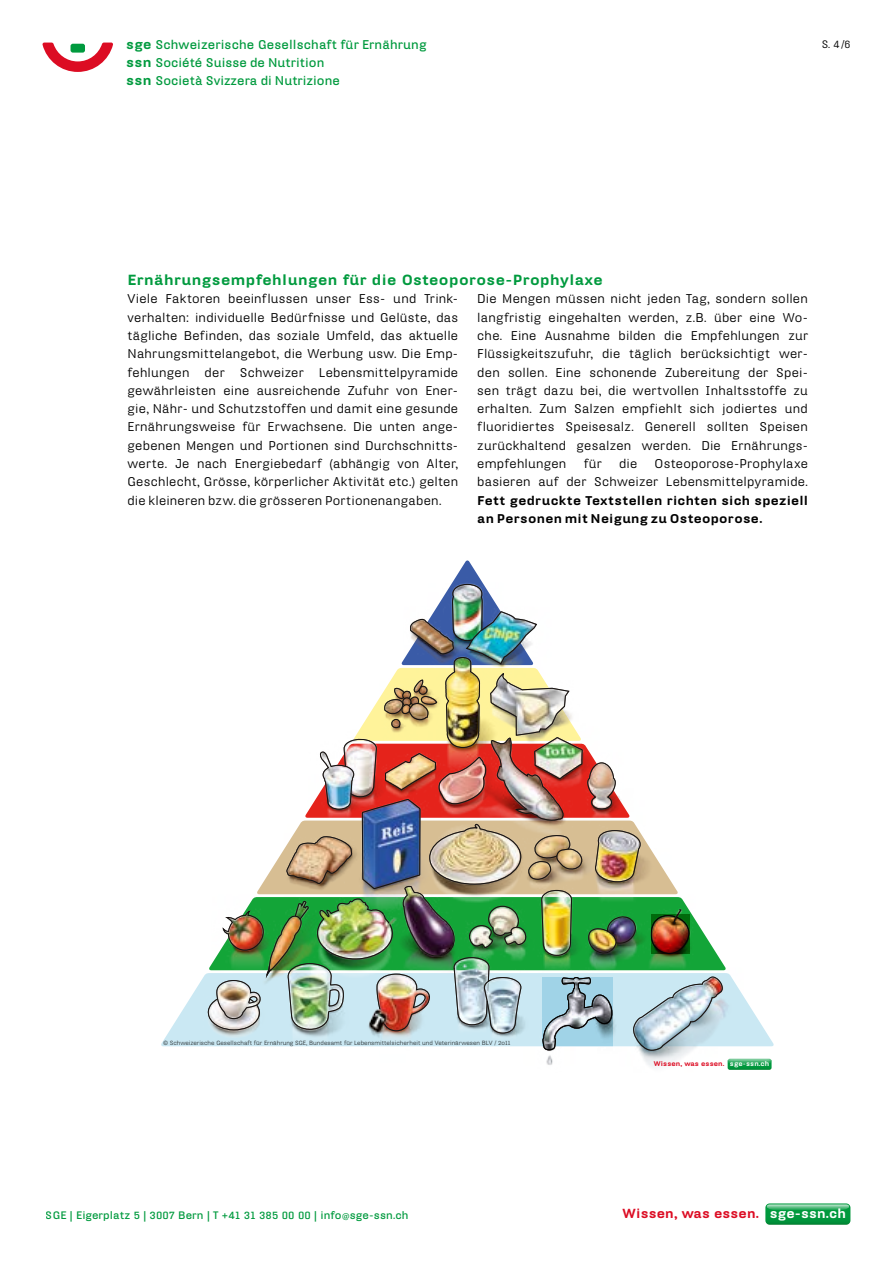
<style>
.page{position:relative;width:893px;height:1263px;background:#fff}
.page>*{position:absolute;margin:0;border:0;box-sizing:border-box;transform-origin:0 0}
.t1{font:900 14.25px "Hydra Text OT";letter-spacing:.03em;color:#009a3e}
.t2{font:900 12.75px "Hydra Text";letter-spacing:.01em;color:#dc0c23}
.t3{font:12.3px/18.3px "Hydra Text";letter-spacing:.02em;color:#000;text-align:justify}
.t4{font:700 12.3px/18px "Hydra Text";letter-spacing:.005em;color:#009a3e}
.t5{font:900 12.3px/18.3px "Hydra Text OT";letter-spacing:.02em;color:#000}
.t6{font:700 10.5px "Hydra Text OT";letter-spacing:.01em;color:#009a3e}
.t7{font:10.5px "Hydra Text";color:#000}
.t8{font:900 6.6px "Hydra Text";letter-spacing:.01em;color:#dc0c23}
.t9{font:5.85px "Hydra Text";color:#3c3c3b}
.s1{font-weight:900;font-size:13.05px}
.s2{font-family:"Hydra Text OT"}
.s3{font-family:"Arial"}
.s4{color:#fff}
.s5{font-family:"Hydra Text";font-weight:400}
</style>
<div class="page">
<svg style="left:43px;top:43px;width:70px;height:29px"></svg>
<svg style="left:765px;top:1203px;width:85px;height:22px;background:#24a456"></svg>
<img style="left:161px;top:560px;width:613px;height:510px">
<img style="left:728px;top:1059px;width:43px;height:3px">
<p class="t4" style="left:126px;top:35px;width:302px"><span class="s1">sge</span> Schweizerische Gesellschaft für Ernährung <span class="s1">ssn</span> Société Suisse de Nutrition<br><span class="s1">ssn</span> Società Svizzera di Nutrizione</p>
<p class="t7" style="left:821px;top:38px;width:31px">S. <span class="s2">4</span> /<span class="s2">6</span></p>
<p class="t1" style="left:128px;top:271px;width:477px">Ernährungsempfehlungen für die Osteoporose-Prophylaxe</p>
<p class="t3" style="left:128px;top:289px;width:332px">Viele Faktoren beeinflussen unser Ess- und Trink&shy;verhalten: individuelle Bedürfnisse und Gelüste, das tägliche Befinden, das soziale Umfeld, das aktuelle Nahrungsmittelangebot, die Werbung usw. Die Emp&shy;fehlungen der Schweizer Lebensmittelpyramide gewährleisten eine ausreichende Zufuhr von Ener&shy;gie, Nähr- und Schutzstoffen und damit eine gesunde Ernährungsweise für Erwachsene. Die unten ange&shy;gebenen Mengen und Portionen sind Durchschnitts&shy;werte. Je nach Energiebedarf (abhängig von Alter, Geschlecht, Grösse, körperlicher Aktivität etc.) gelten die kleineren bzw. die grösseren Portionenangaben.</p>
<p class="t3" style="left:477px;top:289px;width:332px">Die Mengen müssen nicht jeden Tag, sondern sollen langfristig eingehalten werden, z.B. über eine Wo&shy;che. Eine Ausnahme bilden die Empfehlungen zur Flüssigkeitszufuhr, die täglich berücksichtigt wer&shy;den sollen. Eine schonende Zubereitung der Spei&shy;sen trägt dazu bei, die wertvollen Inhaltsstoffe zu erhalten. Zum Salzen empfiehlt sich jodiertes und fluoridiertes Speisesalz. Generell sollten Speisen zurückhaltend gesalzen werden. Die Ernährungs&shy;empfehlungen</p>
<p class="t3" style="left:584px;top:454px;width:20px">für</p>
<p class="t3" style="left:619px;top:454px;width:20px">die</p>
<p class="t3" style="left:477px;top:454px;width:332px;text-align:right">Osteoporose-Prophylaxe<br>basieren auf der Schweizer Lebensmittelpyramide.</p>
<p class="t5" style="left:477px;top:491px;width:332px">Fett gedruckte Textstellen richten sich speziell an Personen mit Neigung zu Osteoporose.</p>
<p class="t9" style="left:164px;top:1039px;width:349px"><span class="s3">©</span> Schweizerische Gesellschaft für Ernährung SGE, Bundesamt für Lebensmittelsicherheit und Veterinärwesen BLV / 2o11</p>
<p class="t8" style="left:654px;top:1059px;width:117px">Wissen, was essen. <span class="s4">sge-ssn.ch</span></p>
<p class="t6" style="left:46px;top:1209px;width:364px">SGE | Eigerplatz 5 | 3007 Bern | T +41 31 385 00 00 | info<span class="s5">@</span>sge-ssn.ch</p>
<p class="t2" style="left:623px;top:1205px;width:225px">Wissen, was essen. <span class="s4">sge-ssn.ch</span></p>
</div>
